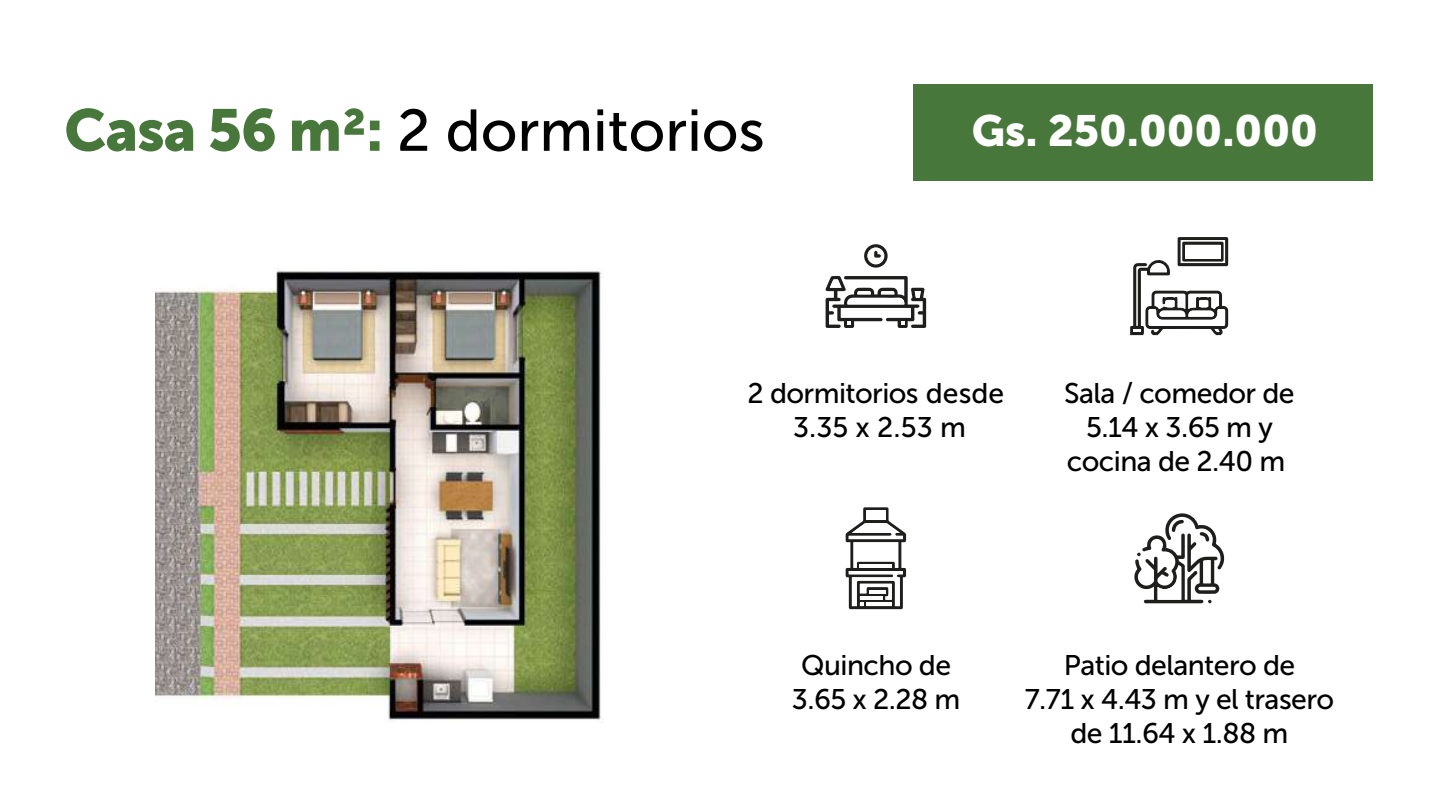
<style>
.page{position:relative;width:1440px;height:810px;background:#fff}
.page>*{position:absolute;margin:0;border:0;box-sizing:border-box;transform-origin:0 0}
.t1{font:58.65px "Museo Sans 500";color:#010101}
.t2{font:43.42px "Museo Sans 900";color:#fff}
.t3{font:28.35px/34px "Museo Sans 500";letter-spacing:-.02em;color:#010101;text-align:center}
.s1{font-family:"Museo Sans 900";color:#48773b}
</style>
<div class="page">
<div style="left:913px;top:84px;width:460px;height:96px;background:#48773b"></div>
<svg style="left:1134px;top:513px;width:91px;height:90px"></svg>
<svg style="left:825px;top:276px;width:101px;height:52px"></svg>
<svg style="left:864px;top:244px;width:24px;height:24px"></svg>
<svg style="left:846px;top:507px;width:60px;height:102px"></svg>
<svg style="left:1130px;top:237px;width:98px;height:98px"></svg>
<div style="left:1185px;top:245px;width:35px;height:13px;background:#fff"></div>
<img style="left:155px;top:269px;width:449px;height:453px">
<h1 class="t1" style="left:64px;top:98px;width:702px"><span class="s1">Casa 56 m2:</span> 2 dormitorios</h1>
<h2 class="t2" style="left:972px;top:106px;width:348px">Gs. 250.000.000</h2>
<p class="t3" style="left:748px;top:376px;width:258px">2 dormitorios desde<br>3.35 x 2.53 m</p>
<p class="t3" style="left:1064px;top:376px;width:232px">Sala / comedor de<br>5.14 x 3.65 m y cocina de 2.40 m</p>
<p class="t3" style="left:792px;top:648px;width:170px">Quincho de<br>3.65 x 2.28 m</p>
<p class="t3" style="left:1025px;top:648px;width:311px">Patio delantero de<br>7.71 x 4.43 m y el trasero de 11.64 x 1.88 m</p>
</div>
